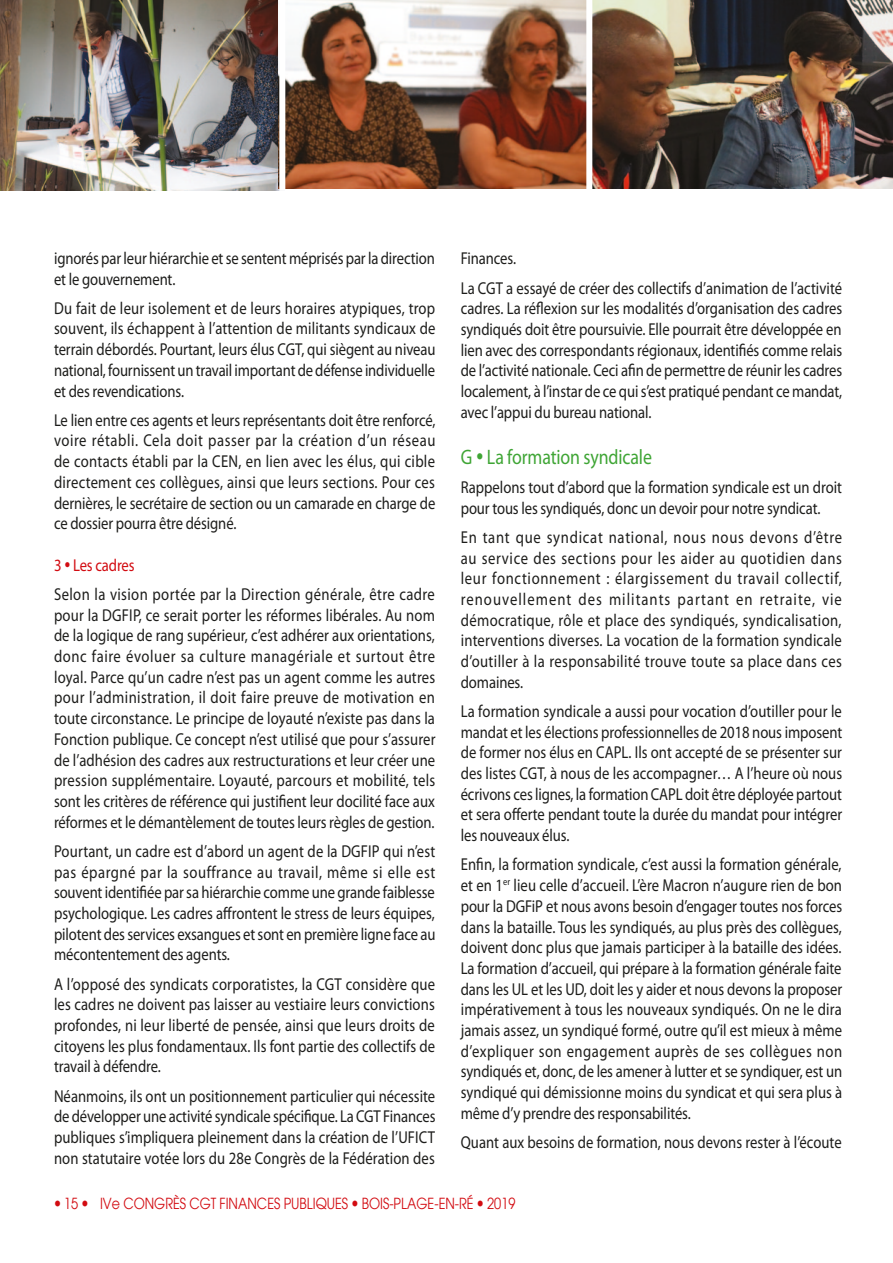
<style>
.page{position:relative;width:893px;height:1263px;background:#fff}
.page>*{position:absolute;margin:0;border:0;box-sizing:border-box;transform-origin:0 0}
.t1{font:21px "Myriad Pro";letter-spacing:-.005em;color:#3fa535;scale:.85 1}
.t2{font:17.25px/20.7px "Myriad Pro";letter-spacing:-.005em;color:#1d1d1b;text-align:justify;scale:.85 1}
.t3{font:17.25px "Myriad Pro";letter-spacing:-.005em;color:#d20b11;scale:.85 1}
.t4{font:15px "Avant Garde";color:#d20b11;scale:.85 1}
.s1{font-style:italic}
</style>
<div class="page">
<img style="left:0;top:0;width:279px;height:191px">
<img style="left:278px;top:0;width:308px;height:189px">
<img style="left:592px;top:0;width:301px;height:188px">
<div style="left:279px;top:0;width:6px;height:191px;background:#fff"></div>
<p class="t2" style="left:54px;top:247px;width:450px">ignorés par leur hiérarchie et se sentent méprisés par la direction et le gouvernement.</p>
<p class="t2" style="left:54px;top:297px;width:450px">Du fait de leur isolement et de leurs horaires atypiques, trop souvent, ils échappent à l’attention de militants syndicaux de terrain débordés. Pourtant, leurs élus CGT, qui siègent au niveau national, fournissent un travail important de défense individuelle et des revendications.</p>
<p class="t2" style="left:54px;top:409px;width:450px">Le lien entre ces agents et leurs représentants doit être renforcé, voire rétabli. Cela doit passer par la création d’un réseau de contacts établi par la CEN, en lien avec les élus, qui cible directement ces collègues, ainsi que leurs sections. Pour ces dernières, le secrétaire de section ou un camarade en charge de ce dossier pourra être désigné.</p>
<p class="t3" style="left:54px;top:554px;width:96px">3 • Les cadres</p>
<p class="t2" style="left:54px;top:583px;width:450px">Selon la vision portée par la Direction générale, être cadre pour la DGFIP, ce serait porter les réformes libérales. Au nom de la logique de rang supérieur, c’est adhérer aux orientations, donc faire évoluer sa culture managériale et surtout être loyal. Parce qu’un cadre n’est pas un agent comme les autres pour l’administration, il doit faire preuve de motivation en toute circonstance. Le principe de loyauté n’existe pas dans la Fonction publique. Ce concept n’est utilisé que pour s’assurer de l’adhésion des cadres aux restructurations et leur créer une pression supplémentaire<span class="s1">.</span> Loyauté, parcours et mobilité, tels sont les critères de référence qui justifient leur docilité face aux réformes et le démantèlement de toutes leurs règles de gestion.</p>
<p class="t2" style="left:54px;top:840px;width:450px">Pourtant, un cadre est d’abord un agent de la DGFIP qui n’est pas épargné par la souffrance au travail, même si elle est souvent identifiée par sa hiérarchie comme une grande faiblesse psychologique. Les cadres affrontent le stress de leurs équipes, pilotent des services exsangues et sont en première ligne face au mécontentement des agents.</p>
<p class="t2" style="left:54px;top:973px;width:450px">A l’opposé des syndicats corporatistes, la CGT considère que les cadres ne doivent pas laisser au vestiaire leurs convictions profondes, ni leur liberté de pensée, ainsi que leurs droits de citoyens les plus fondamentaux. Ils font partie des collectifs de travail à défendre.</p>
<p class="t2" style="left:54px;top:1085px;width:450px">Néanmoins, ils ont un positionnement particulier qui nécessite de développer une activité syndicale spécifique. La CGT Finances publiques s’impliquera pleinement dans la création de l’UFICT non statutaire votée lors du 28e Congrès de la Fédération des</p>
<p class="t2" style="left:461px;top:248px;width:67px">Finances.</p>
<p class="t2" style="left:461px;top:277px;width:450px">La CGT a essayé de créer des collectifs d’animation de l’activité cadres. La réflexion sur les modalités d’organisation des cadres syndiqués doit être poursuivie. Elle pourrait être développée en lien avec des correspondants régionaux, identifiés comme relais de l’activité nationale. Ceci afin de permettre de réunir les cadres localement, à l’instar de ce qui s’est pratiqué pendant ce mandat, avec l’appui du bureau national.</p>
<p class="t1" style="left:461px;top:444px;width:226px">G • La formation syndicale</p>
<p class="t2" style="left:461px;top:476px;width:450px">Rappelons tout d’abord que la formation syndicale est un droit pour tous les syndiqués, donc un devoir pour notre syndicat.</p>
<p class="t2" style="left:461px;top:526px;width:450px">En tant que syndicat national, nous nous devons d’être au service des sections pour les aider au quotidien dans leur fonctionnement : élargissement du travail collectif, renouvellement des militants partant en retraite, vie démocratique, rôle et place des syndiqués, syndicalisation, interventions diverses. La vocation de la formation syndicale d’outiller à la responsabilité trouve toute sa place dans ces domaines.</p>
<p class="t2" style="left:461px;top:700px;width:450px">La formation syndicale a aussi pour vocation d’outiller pour le mandat et les élections professionnelles de 2018 nous imposent de former nos élus en CAPL. Ils ont accepté de se présenter sur des listes CGT, à nous de les accompagner… A l’heure où nous écrivons ces lignes, la formation CAPL doit être déployée partout et sera offerte pendant toute la durée du mandat pour intégrer les nouveaux élus.</p>
<p class="t2" style="left:461px;top:854px;width:450px">Enfin, la formation syndicale, c’est aussi la formation générale, et en 1<sup>er</sup> lieu celle d’accueil. L’ère Macron n’augure rien de bon pour la DGFiP et nous avons besoin d’engager toutes nos forces dans la bataille. Tous les syndiqués, au plus près des collègues, doivent donc plus que jamais participer à la bataille des idées.<br>La formation d’accueil, qui prépare à la formation générale faite dans les UL et les UD, doit les y aider et nous devons la proposer impérativement à tous les nouveaux syndiqués. On ne le dira jamais assez, un syndiqué formé, outre qu’il est mieux à même d’expliquer son engagement auprès de ses collègues non syndiqués et, donc, de les amener à lutter et se syndiquer, est un syndiqué qui démissionne moins du syndicat et qui sera plus à même d’y prendre des responsabilités.</p>
<p class="t2" style="left:461px;top:1131px;width:450px">Quant aux besoins de formation, nous devons rester à l’écoute</p>
<p class="t4" style="left:64px;top:1195px;width:18px">15</p>
<p class="t4" style="left:100px;top:1195px;width:490px">IVe CONGRÈS CGT FINANCES PUBLIQUES BOIS-PLAGE-EN-RÉ 2019</p>
</div>
